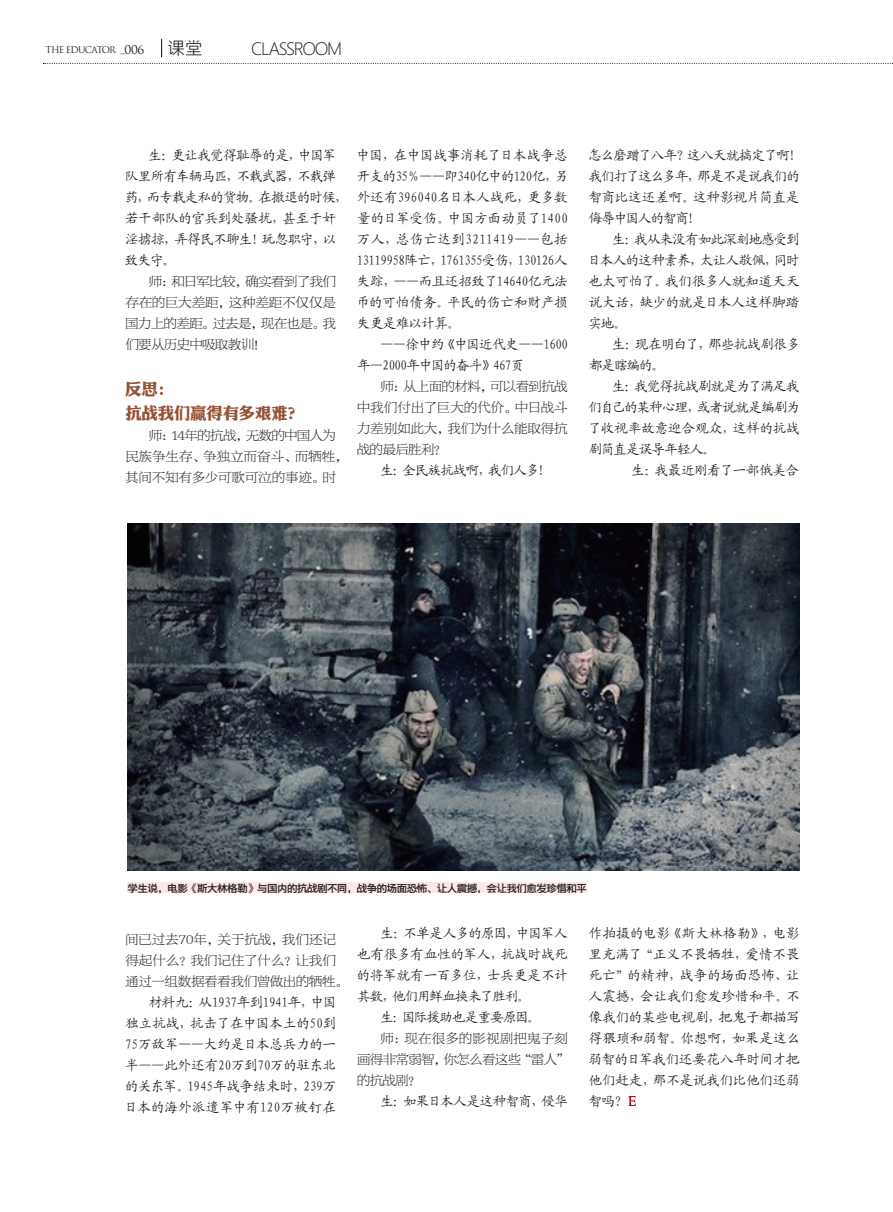
<style>
.page{position:relative;width:893px;height:1212px;background:#fff}
.page>*{position:absolute;margin:0;border:0;box-sizing:border-box;transform-origin:0 0}
.t1{font:300 18px "Zegoe";letter-spacing:-.075em;color:#231f20}
.大标{font:18px "Microsoft Jheng Hei";color:#231f20}
.小标{font:16.5px "DF Li Jin Hei W8";letter-spacing:-.015em;color:#955336}
.正文{font:13.5px/21px "Kai Ti GB2312";letter-spacing:-.04em;color:#231f20;text-align:justify}
.正文-2{font:13.5px/21px "FZBYSK GBK1 0";letter-spacing:-.02em;color:#231f20;text-align:justify}
.正文-3{font:13.5px/21px "FZBYSK GBK1 0";letter-spacing:-.045em;color:#231f20}
.正文-4{font:13.5px/21px "Kai Ti GB2312";letter-spacing:-.065em;color:#231f20}
.正文-5{font:13.5px "Kai Ti GB2312";letter-spacing:-.06em;color:#231f20}
.作者_图说{font:10.5px "FZYDZHJW GB1 0";letter-spacing:-.05em;color:#231f20}
.English{font:9px "Trajan Pro";letter-spacing:-.1em;color:#231f20}
.s1{font-size:12px}
</style>
<div class="page">
<svg style="left:43px;top:63px;width:850px;height:1px"></svg>
<svg style="left:161px;top:39px;width:1px;height:18px"></svg>
<svg style="left:628px;top:1096px;width:8px;height:10px"></svg>
<img style="left:128px;top:523px;width:671px;height:347px">
<div style="left:127px;top:882px;width:460px;height:11px;background:#fde8e7"></div>
<p class="English" style="left:46px;top:44px;width:100px">THE EDUCATOR _<span class="s1">006</span></p>
<p class="大标" style="left:167px;top:37px;width:37px">课堂</p>
<p class="t1" style="left:251px;top:36px;width:93px">CLASSROOM</p>
<p class="正文" style="left:125px;top:145px;width:225px;text-align:left;text-indent:24px">生：更让我觉得耻辱的是，中国军队里所有车辆马匹，不载武器，不载弹药，而专载走私的货物。在撤退的时候，若干部队的官兵到处骚扰，甚至于奸淫掳掠，弄得民不聊生！玩忽职守，以致失守。</p>
<p class="正文-2" style="left:125px;top:272px;width:212px;text-indent:24px">师：和日军比较，确实看到了我们存在的巨大差距，这种差距不仅仅是国力上的差距。过去是，现在也是。我们要从历史中吸取教训！</p>
<p class="小标" style="left:125px;top:380px;width:50px">反思：</p>
<p class="小标" style="left:125px;top:404px;width:180px">抗战我们赢得有多艰难？</p>
<p class="正文-2" style="left:125px;top:425px;width:225px;text-align:left;text-indent:24px">师：14年的抗战，无数的中国人为民族争生存、争独立而奋斗、而牺牲，其间不知有多少可歌可泣的事迹。时</p>
<p class="正文" style="left:356px;top:145px;width:214px">中国，在中国战事消耗了日本战争总开支的35％——即340亿中的120亿，另外还有396040名日本人战死，更多数量的日军受伤。中国方面动员了1400万人，总伤亡达到3211419——包括13119958阵亡，1761355受伤，130126人失踪，——而且还招致了14640亿元法币的可怕债务。平民的伤亡和财产损失更是难以计算。</p>
<p class="正文-4" style="left:357px;top:334px;width:212px;text-indent:23px">——徐中约《中国近代史——1600年—2000年中国的奋斗》467页</p>
<p class="正文-2" style="left:357px;top:377px;width:212px;text-indent:24px">师：从上面的材料，可以看到抗战中我们付出了巨大的代价。中日战斗力差别如此大，我们为什么能取得抗战的最后胜利？</p>
<p class="正文-5" style="left:380px;top:464px;width:172px">生：全民族抗战啊，我们人多！</p>
<p class="正文" style="left:589px;top:145px;width:215px;text-align:left">怎么磨蹭了八年？这八天就搞定了啊！我们打了这么多年，那是不是说我们的智商比这还差啊。这种影视片简直是侮辱中国人的智商！</p>
<p class="正文" style="left:588px;top:229px;width:214px;text-indent:24px">生：我从来没有如此深刻地感受到日本人的这种素养，太让人敬佩，同时也太可怕了。我们很多人就知道天天说大话，缺少的就是日本人这样脚踏实地。</p>
<p class="正文" style="left:589px;top:334px;width:213px;text-indent:23px">生：现在明白了，那些抗战剧很多都是瞎编的。</p>
<p class="正文" style="left:588px;top:376px;width:213px;text-indent:24px">生：我觉得抗战剧就是为了满足我们自己的某种心理，或者说就是编剧为了收视率故意迎合观众，这样的抗战剧简直是误导年轻人。</p>
<p class="正文" style="left:632px;top:460px;width:169px">生：我最近刚看了一部俄美合</p>
<p class="作者_图说" style="left:127px;top:882px;width:461px">学生说，电影《斯大林格勒》与国内的抗战剧不同，战争的场面恐怖、让人震撼，会让我们愈发珍惜和平</p>
<p class="正文-2" style="left:125px;top:929px;width:225px;text-align:left">间已过去70年，关于抗战，我们还记得起什么？我们记住了什么？让我们通过一组数据看看我们曾做出的牺牲。</p>
<p class="正文" style="left:124px;top:992px;width:214px;text-indent:24px">材料九：从1937年到1941年，中国独立抗战，抗击了在中国本土的50到75万敌军——大约是日本总兵力的一半——此外还有20万到70万的驻东北的关东军。1945年战争结束时，239万日本的海外派遣军中有120万被钉在</p>
<p class="正文" style="left:357px;top:922px;width:213px;text-indent:24px">生：不单是人多的原因，中国军人也有很多有血性的军人，抗战时战死的将军就有一百多位，士兵更是不计其数，他们用鲜血换来了胜利。</p>
<p class="正文" style="left:380px;top:1006px;width:162px">生：国际援助也是重要原因。</p>
<p class="正文-3" style="left:357px;top:1028px;width:215px;text-indent:24px">师：现在很多的影视剧把鬼子刻画得非常弱智，你怎么看这些“雷人”的抗战剧？</p>
<p class="正文" style="left:380px;top:1090px;width:189px">生：如果日本人是这种智商，侵华</p>
<p class="正文" style="left:589px;top:922px;width:213px">作拍摄的电影《斯大林格勒》，电影里充满了“正义不畏牺牲，爱情不畏死亡”的精神，战争的场面恐怖、让人震撼，会让我们愈发珍惜和平。不像我们的某些电视剧，把鬼子都描写得猥琐和弱智。你想啊，如果是这么弱智的日军我们还要花八年时间才把他们赶走，那不是说我们比他们还弱智吗？</p>
</div>
